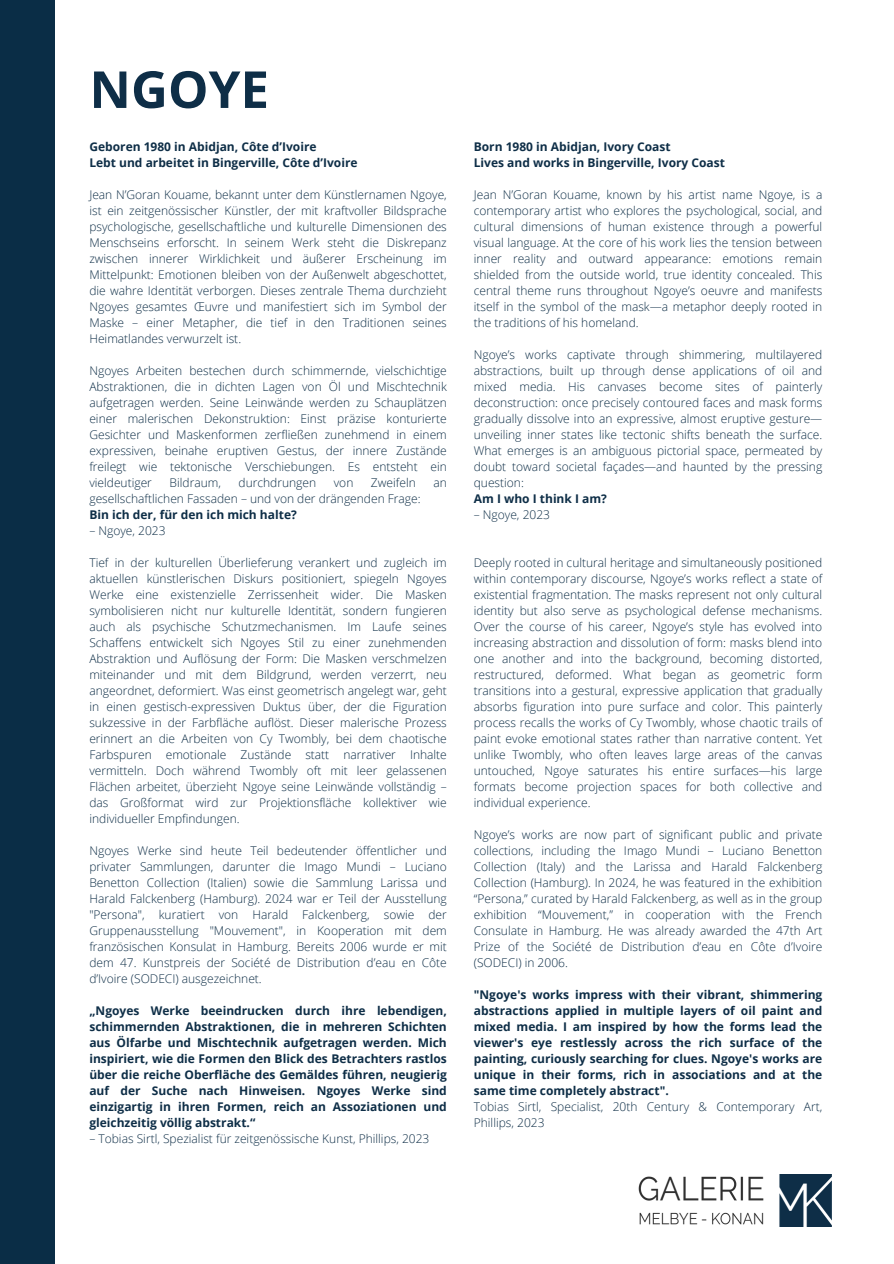
<style>
.page{position:relative;width:894px;height:1264px;background:#fff}
.page>*{position:absolute;margin:0;border:0;box-sizing:border-box;transform-origin:0 0}
.t1{font:700 51px "Open Sans";color:#0e2e47}
.t2{font:300 12px/16px "Open Sans";color:#0e2e47;text-align:justify}
.t3{font:700 12px/16px "Open Sans";color:#0e2e47}
</style>
<div class="page">
<div style="left:0;top:0;width:55px;height:1263px;background:#0a2d46"></div>
<img style="left:638px;top:1174px;width:193px;height:52px">
<p class="t1" style="left:89px;top:53px;width:181px">NGOYE</p>
<p class="t3" style="left:89px;top:138px;width:269px">Geboren 1980 in Abidjan, Côte d’Ivoire<br>Lebt und arbeitet in Bingerville, Côte d’Ivoire</p>
<h1 class="t2" style="left:89px;top:186px;width:359px">Jean N’Goran Kouame, bekannt unter dem Künstlernamen Ngoye, ist ein zeitgenössischer Künstler, der mit kraftvoller Bildsprache psychologische, gesellschaftliche und kulturelle Dimensionen des Menschseins erforscht. In seinem Werk steht die Diskrepanz zwischen innerer Wirklichkeit und äußerer Erscheinung im Mittelpunkt: Emotionen bleiben von der Außenwelt abgeschottet, die wahre Identität verborgen. Dieses zentrale Thema durchzieht Ngoyes gesamtes Œuvre und manifestiert sich im Symbol der Maske – einer Metapher, die tief in den Traditionen seines Heimatlandes verwurzelt ist.</h1>
<h2 class="t2" style="left:89px;top:362px;width:359px">Ngoyes Arbeiten bestechen durch schimmernde, vielschichtige Abstraktionen, die in dichten Lagen von Öl und Mischtechnik aufgetragen werden. Seine Leinwände werden zu Schauplätzen einer malerischen Dekonstruktion: Einst präzise konturierte Gesichter und Maskenformen zerfließen zunehmend in einem expressiven, beinahe eruptiven Gestus, der innere Zustände freilegt wie tektonische Verschiebungen. Es entsteht ein vieldeutiger</h2>
<h2 class="t2" style="left:169px;top:474px;width:53px">Bildraum,</h2>
<h2 class="t2" style="left:238px;top:474px;width:79px">durchdrungen</h2>
<h2 class="t2" style="left:334px;top:474px;width:21px">von</h2>
<h2 class="t2" style="left:371px;top:474px;width:46px">Zweifeln</h2>
<h2 class="t2" style="left:433px;top:474px;width:15px">an</h2>
<h2 class="t2" style="left:89px;top:490px;width:332px">gesellschaftlichen Fassaden – und von der drängenden Frage:</h2>
<p class="t3" style="left:89px;top:506px;width:209px">Bin ich der, für den ich mich halte?</p>
<p class="t2" style="left:89px;top:522px;width:78px">– Ngoye, 2023</p>
<p class="t2" style="left:89px;top:554px;width:359px">Tief in der kulturellen Überlieferung verankert und zugleich im aktuellen künstlerischen Diskurs positioniert, spiegeln Ngoyes Werke eine existenzielle Zerrissenheit wider. Die Masken symbolisieren nicht nur kulturelle Identität, sondern fungieren auch als psychische Schutzmechanismen. Im Laufe seines Schaffens entwickelt sich Ngoyes Stil zu einer zunehmenden Abstraktion und Auflösung der Form: Die Masken verschmelzen miteinander und mit dem Bildgrund, werden verzerrt, neu angeordnet, deformiert. Was einst geometrisch angelegt war, geht in einen gestisch-expressiven Duktus über, der die Figuration sukzessive in der Farbfläche auflöst. Dieser malerische Prozess erinnert an die Arbeiten von Cy Twombly, bei dem chaotische Farbspuren emotionale Zustände statt narrativer Inhalte vermitteln. Doch während Twombly oft mit leer gelassenen Flächen arbeitet, überzieht Ngoye seine Leinwände vollständig – das Großformat wird zur Projektionsfläche kollektiver wie individueller Empfindungen.</p>
<p class="t2" style="left:89px;top:842px;width:359px">Ngoyes Werke sind heute Teil bedeutender öffentlicher und privater Sammlungen, darunter die Imago Mundi – Luciano Benetton Collection (Italien) sowie die Sammlung Larissa und Harald Falckenberg (Hamburg). 2024 war er Teil der Ausstellung "Persona", kuratiert von Harald Falckenberg, sowie der Gruppenausstellung "Mouvement", in Kooperation mit dem französischen Konsulat in Hamburg. Bereits 2006 wurde er mit dem 47. Kunstpreis der Société de Distribution d’eau en Côte d’Ivoire (SODECI) ausgezeichnet.</p>
<p class="t3" style="left:89px;top:1002px;width:359px;text-align:justify">„Ngoyes Werke beeindrucken durch ihre lebendigen, schimmernden Abstraktionen, die in mehreren Schichten aus Ölfarbe und Mischtechnik aufgetragen werden. Mich inspiriert, wie die Formen den Blick des Betrachters rastlos über die reiche Oberfläche des Gemäldes führen, neugierig auf der Suche nach Hinweisen. Ngoyes Werke sind einzigartig in ihren Formen, reich an Assoziationen und gleichzeitig völlig abstrakt.“</p>
<p class="t2" style="left:89px;top:1130px;width:341px">– Tobias Sirtl, Spezialist für zeitgenössische Kunst, Phillips, 2023</p>
<p class="t3" style="left:473px;top:138px;width:253px">Born 1980 in Abidjan, Ivory Coast<br>Lives and works in Bingerville, Ivory Coast</p>
<p class="t2" style="left:473px;top:186px;width:350px">Jean N’Goran Kouame, known by his artist name Ngoye, is a contemporary artist who explores the psychological, social, and cultural dimensions of human existence through a powerful visual language. At the core of his work lies the tension between inner reality and outward appearance: emotions remain shielded from the outside world, true identity concealed. This central theme runs throughout Ngoye’s oeuvre and manifests itself in the symbol of the mask—a metaphor deeply rooted in the traditions of his homeland.</p>
<h2 class="t2" style="left:473px;top:346px;width:350px">Ngoye’s works captivate through shimmering, multilayered abstractions, built up through dense applications of oil and mixed media. His canvases become sites of painterly deconstruction: once precisely contoured faces and mask forms gradually dissolve into an expressive, almost eruptive gesture— unveiling inner states like tectonic shifts beneath the surface.<br>What emerges is an ambiguous pictorial space, permeated by doubt toward societal façades—and haunted by the pressing question:</h2>
<p class="t3" style="left:473px;top:490px;width:135px">Am I who I think I am?</p>
<p class="t2" style="left:473px;top:506px;width:78px">– Ngoye, 2023</p>
<p class="t2" style="left:473px;top:554px;width:350px">Deeply rooted in cultural heritage and simultaneously positioned within contemporary discourse, Ngoye’s works reflect a state of existential fragmentation. The masks represent not only cultural identity but also serve as psychological defense mechanisms.<br>Over the course of his career, Ngoye’s style has evolved into increasing abstraction and dissolution of form: masks blend into one another and into the background, becoming distorted, restructured, deformed. What began as geometric form transitions into a gestural, expressive application that gradually absorbs figuration into pure surface and color. This painterly process recalls the works of Cy Twombly, whose chaotic trails of paint evoke emotional states rather than narrative content. Yet unlike Twombly, who often leaves large areas of the canvas untouched, Ngoye saturates his entire surfaces—his large formats become projection spaces for both collective and individual experience.</p>
<p class="t2" style="left:473px;top:826px;width:350px">Ngoye’s works are now part of significant public and private collections, including the Imago Mundi – Luciano Benetton Collection (Italy) and the Larissa and Harald Falckenberg Collection (Hamburg). In 2024, he was featured in the exhibition “Persona,” curated by Harald Falckenberg, as well as in the group exhibition “Mouvement,” in cooperation with the French Consulate in Hamburg. He was already awarded the 47th Art Prize of the Société de Distribution d’eau en Côte d’Ivoire (SODECI) in 2006.</p>
<p class="t3" style="left:473px;top:986px;width:350px;text-align:justify">"Ngoye's works impress with their vibrant, shimmering abstractions applied in multiple layers of oil paint and mixed media. I am inspired by how the forms lead the viewer's eye restlessly across the rich surface of the painting, curiously searching for clues. Ngoye's works are unique in their forms, rich in associations and at the same time completely abstract".</p>
<p class="t2" style="left:473px;top:1098px;width:350px">Tobias Sirtl, Specialist, 20th Century &amp; Contemporary Art,<br>Phillips, 2023</p>
</div>
